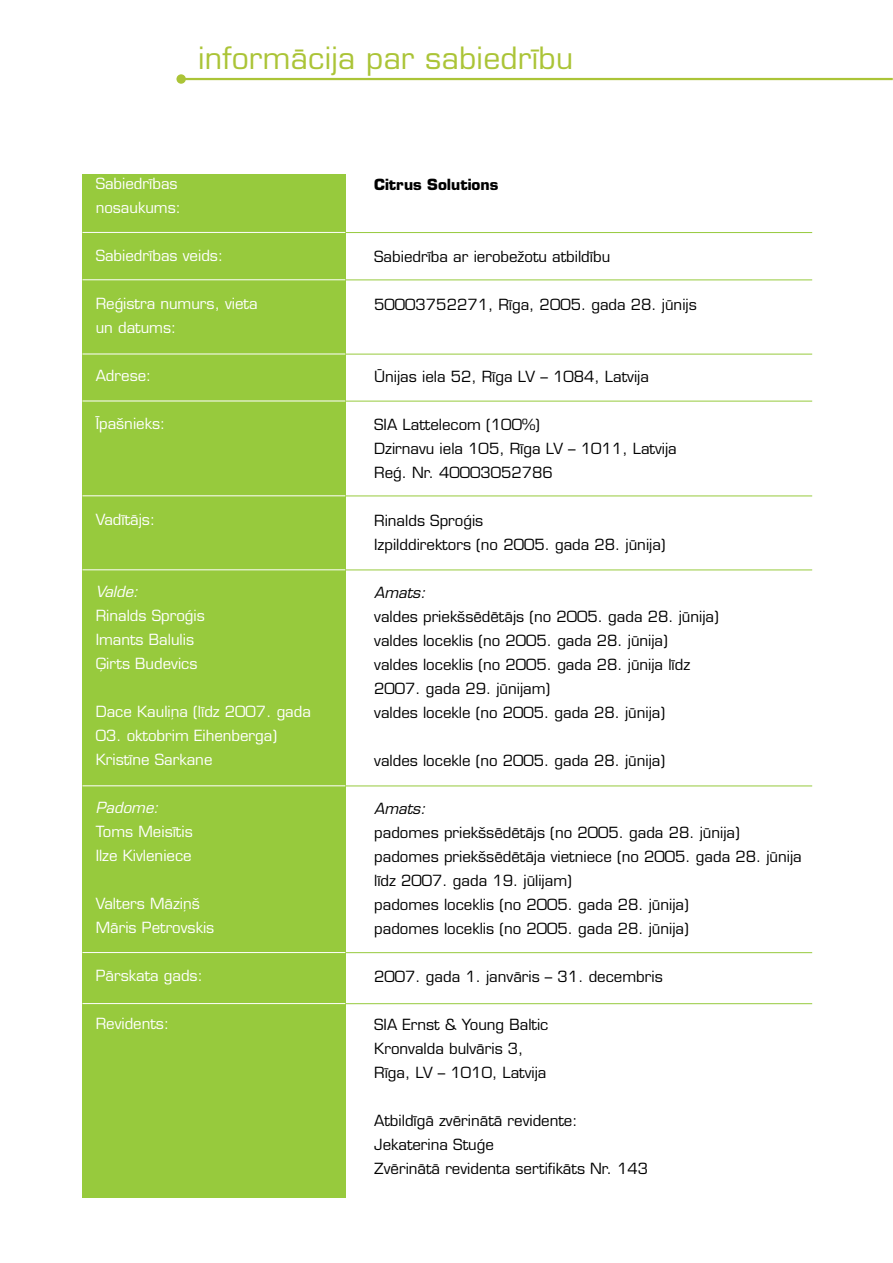
<style>
.page{position:relative;width:893px;height:1263px;background:#fff}
.page>*{position:absolute;margin:0;border:0;box-sizing:border-box;transform-origin:0 0}
.t1{font:30px "Eurostile CE";letter-spacing:.01em;color:#abc437}
.t2{font:15px/24px "Eurostile CE";color:#000}
.t3{font:15px/24px "Eurostile CE";color:#fff}
.t4{font:700 15px "Eurostile CE";color:#000}
.t5{font:italic 15px "Eurostile CE";color:#fff}
.t6{font:italic 15px "Eurostile CE";color:#000}
</style>
<div class="page">
<hr style="left:180px;top:78px;width:713px;height:2px;background:#abc437">
<div style="left:176px;top:74px;width:10px;height:10px;background:#abc437;border-radius:50%"></div>
<div style="left:82px;top:174px;width:264px;height:1024px;background:#97ca3d"></div>
<hr style="left:346px;top:232px;width:466px;height:1px;background:#97ca3d">
<hr style="left:82px;top:232px;width:263px;height:1px;background:#fff">
<hr style="left:346px;top:279px;width:466px;height:1px;background:#97ca3d">
<hr style="left:82px;top:279px;width:263px;height:1px;background:#fff">
<hr style="left:346px;top:354px;width:466px;height:1px;background:#97ca3d">
<hr style="left:82px;top:354px;width:263px;height:1px;background:#fff">
<hr style="left:346px;top:401px;width:466px;height:1px;background:#97ca3d">
<hr style="left:82px;top:401px;width:263px;height:1px;background:#fff">
<hr style="left:346px;top:496px;width:466px;height:1px;background:#97ca3d">
<hr style="left:82px;top:495px;width:263px;height:1px;background:#fff">
<hr style="left:346px;top:569px;width:466px;height:1px;background:#97ca3d">
<hr style="left:82px;top:569px;width:263px;height:1px;background:#fff">
<hr style="left:346px;top:785px;width:466px;height:1px;background:#97ca3d">
<hr style="left:82px;top:785px;width:263px;height:1px;background:#fff">
<hr style="left:346px;top:952px;width:466px;height:1px;background:#97ca3d">
<hr style="left:82px;top:952px;width:263px;height:1px;background:#fff">
<hr style="left:346px;top:1003px;width:466px;height:1px;background:#97ca3d">
<hr style="left:82px;top:1003px;width:263px;height:1px;background:#fff">
<h1 class="t1" style="left:198px;top:41px;width:376px">informācija par sabiedrību</h1>
<p class="t3" style="left:96px;top:172px;width:87px">Sabiedrības nosaukums:</p>
<p class="t3" style="left:96px;top:244px;width:129px">Sabiedrības veids:</p>
<p class="t3" style="left:96px;top:292px;width:163px">Reģistra numurs, vieta un datums:</p>
<p class="t3" style="left:96px;top:364px;width:57px">Adrese:</p>
<p class="t3" style="left:96px;top:412px;width:71px">Īpašnieks:</p>
<p class="t3" style="left:96px;top:508px;width:61px">Vadītājs:</p>
<p class="t5" style="left:96px;top:583px;width:44px">Valde:</p>
<p class="t3" style="left:96px;top:604px;width:111px">Rinalds Sproģis<br>Imants Balulis<br>Ģirts Budevics</p>
<p class="t3" style="left:96px;top:700px;width:217px">Dace Kauliņa (līdz 2007. gada</p>
<p class="t3" style="left:96px;top:724px;width:183px">03. oktobrim Eihenberga)<br>Kristīne Sarkane</p>
<p class="t5" style="left:96px;top:799px;width:65px">Padome:</p>
<p class="t3" style="left:96px;top:820px;width:99px">Toms Meisītis<br>Ilze Kivleniece</p>
<p class="t3" style="left:96px;top:892px;width:120px">Valters Māziņš<br>Māris Petrovskis</p>
<p class="t3" style="left:96px;top:964px;width:109px">Pārskata gads:</p>
<p class="t3" style="left:96px;top:1012px;width:75px">Revidents:</p>
<p class="t4" style="left:374px;top:175px;width:126px">Citrus Solutions</p>
<p class="t2" style="left:374px;top:245px;width:238px">Sabiedrība ar ierobežotu atbildību</p>
<p class="t2" style="left:374px;top:293px;width:324px">50003752271, Rīga, 2005. gada 28. jūnijs</p>
<p class="t2" style="left:374px;top:365px;width:276px">Ūnijas iela 52, Rīga LV – 1084, Latvija</p>
<p class="t2" style="left:374px;top:413px;width:304px">SIA Lattelecom (100%)<br>Dzirnavu iela 105, Rīga LV – 1011, Latvija<br>Reģ. Nr. 40003052786</p>
<p class="t2" style="left:374px;top:509px;width:293px">Rinalds Sproģis<br>Izpilddirektors (no 2005. gada 28. jūnija)</p>
<p class="t6" style="left:374px;top:584px;width:53px">Amats:</p>
<p class="t2" style="left:374px;top:605px;width:346px">valdes priekšsēdētājs (no 2005. gada 28. jūnija) valdes loceklis (no 2005. gada 28. jūnija)<br>valdes loceklis (no 2005. gada 28. jūnija līdz 2007. gada 29. jūnijam)<br>valdes locekle (no 2005. gada 28. jūnija)</p>
<p class="t2" style="left:374px;top:749px;width:292px">valdes locekle (no 2005. gada 28. jūnija)</p>
<p class="t6" style="left:374px;top:800px;width:53px">Amats:</p>
<p class="t2" style="left:374px;top:821px;width:429px">padomes priekšsēdētājs (no 2005. gada 28. jūnija) padomes priekšsēdētāja vietniece (no 2005. gada 28. jūnija līdz 2007. gada 19. jūlijam)<br>padomes loceklis (no 2005. gada 28. jūnija)<br>padomes loceklis (no 2005. gada 28. jūnija)</p>
<p class="t2" style="left:374px;top:965px;width:290px">2007. gada 1. janvāris – 31. decembris</p>
<p class="t2" style="left:374px;top:1013px;width:176px">SIA Ernst &amp; Young Baltic<br>Kronvalda bulvāris 3,<br>Rīga, LV – 1010, Latvija</p>
<p class="t2" style="left:374px;top:1109px;width:275px">Atbildīgā zvērinātā revidente:<br>Jekaterina Stuģe<br>Zvērinātā revidenta sertifikāts Nr. 143</p>
</div>
